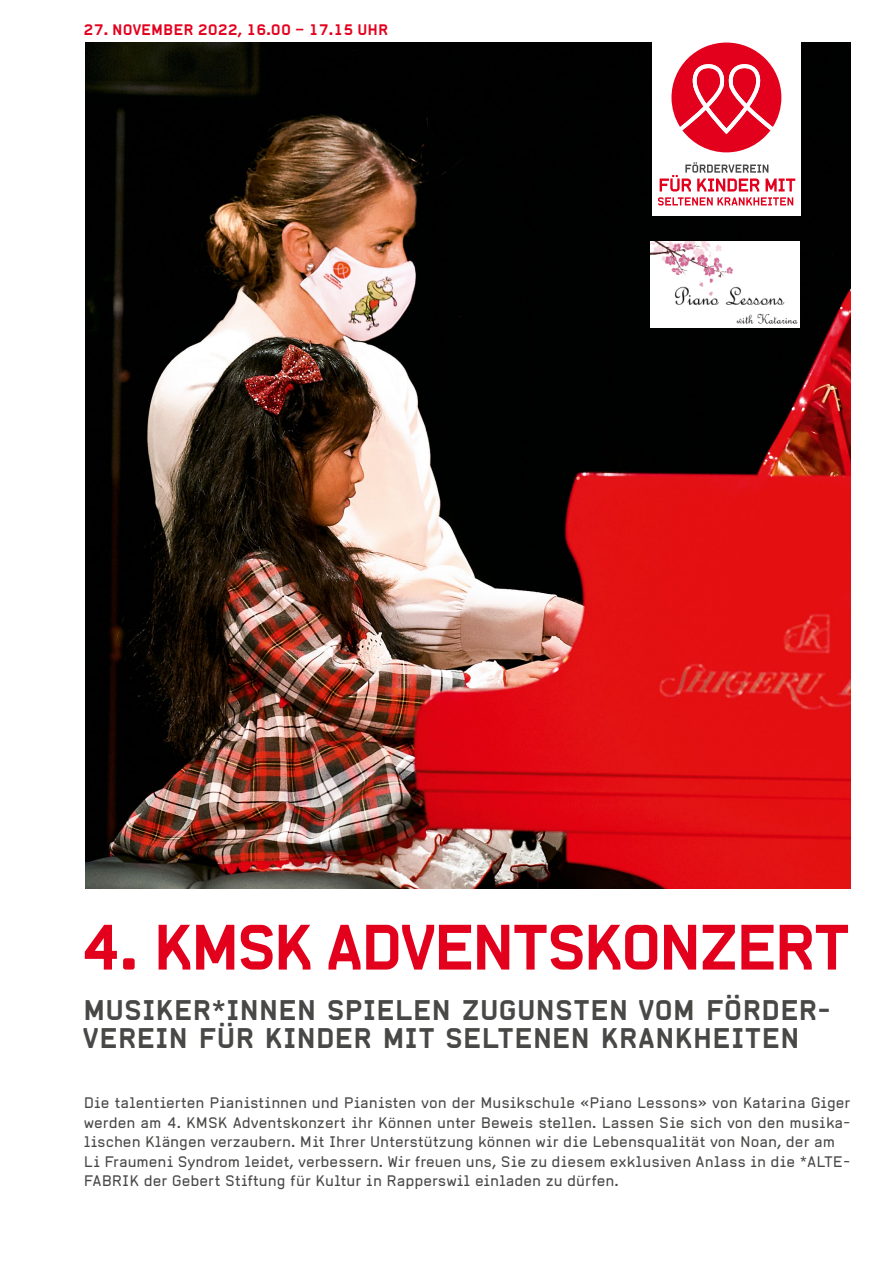
<style>
.page{position:relative;width:893px;height:1263px;background:#fff}
.page>*{position:absolute;margin:0;border:0;box-sizing:border-box;transform-origin:0 0}
.t1{font:60.75px "Alpha Headline";letter-spacing:-.08em;color:#e3001d}
.t2{font:27px/27px "Alpha Headline";letter-spacing:-.025em;color:#484847}
.t3{font:15px/19.5px "Alpha Headline Pro";color:#484847}
.t4{font:700 15px "Alpha Headline Pro";color:#e3001d}
</style>
<div class="page">
<img style="left:85px;top:43px;width:765px;height:846px">
<div style="left:652px;top:34px;width:149px;height:181px;background:#fff"></div>
<svg style="left:671px;top:43px;width:110px;height:109px"></svg>
<svg style="left:660px;top:162px;width:135px;height:29px"></svg>
<svg style="left:658px;top:197px;width:135px;height:8px"></svg>
<img style="left:651px;top:241px;width:146px;height:86px">
<p class="t4" style="left:84px;top:21px;width:306px">27. NOVEMBER 2022, 16.00 – 17.15 UHR</p>
<h1 class="t1" style="left:78px;top:908px;width:774px">4. KMSK ADVENTSKONZERT</h1>
<h2 class="t2" style="left:83px;top:996px;width:749px">MUSIKER*INNEN SPIELEN ZUGUNSTEN VOM FÖRDER-<br>VEREIN FÜR KINDER MIT SELTENEN KRANKHEITEN</h2>
<p class="t3" style="left:84px;top:1093px;width:768px">Die talentierten Pianistinnen und Pianisten von der Musikschule «Piano Lessons» von Katarina Giger werden am 4. KMSK Adventskonzert ihr Können unter Beweis stellen. Lassen Sie sich von den musika&shy;lischen Klängen verzaubern. Mit Ihrer Unterstützung können wir die Lebensqualität von Noan, der am Li Fraumeni Syndrom leidet, verbessern. Wir freuen uns, Sie zu diesem exklusiven Anlass in die *ALTE-FABRIK der Gebert Stiftung für Kultur in Rapperswil einladen zu dürfen.</p>
</div>
